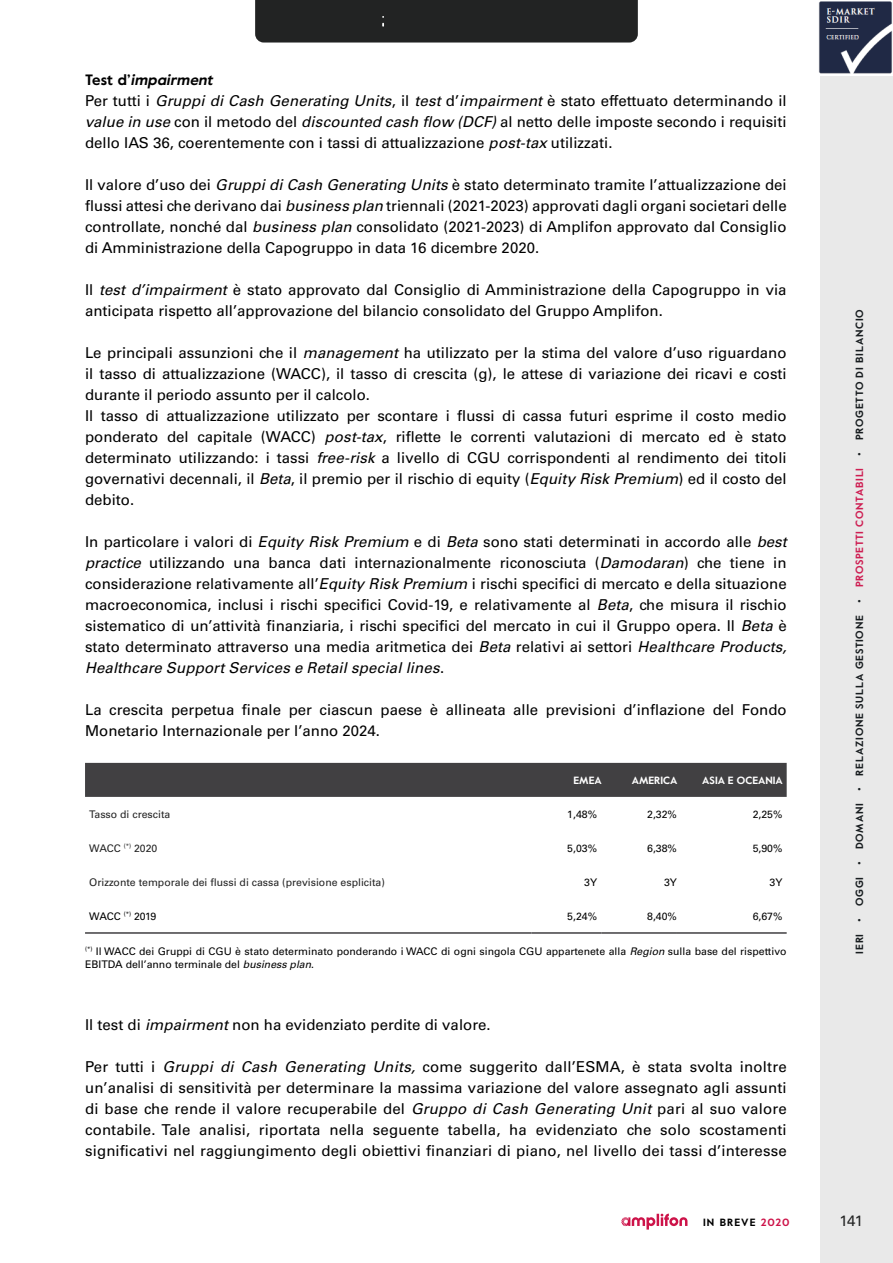
<style>
.page{position:relative;width:893px;height:1263px;background:#fff}
.page>*{position:absolute;margin:0;border:0;box-sizing:border-box;transform-origin:0 0}
.t1{font:15px/21px "Univers LT Std";color:#000;text-align:justify}
.t2{font:italic 700 15px "Value";color:#000}
.t3{font:15px "Univers LT Std";color:#222323}
.t4{font:10.5px/13.5px "Univers LT Std";color:#000}
.t5{font:10.5px "Univers LT Std";color:#222}
.t6{font:700 10.5px "Value";letter-spacing:.07em;color:#181d20}
.t7{font:700 10.5px "Value";color:#fff}
.t8{font:10.5px "Univers LT Std";letter-spacing:-.03em;color:#000}
.t9{font:700 10.5px "Value";letter-spacing:.1em;color:#000}
.s1{font-style:normal}
.s2{font-style:italic}
.s3{color:#ce1f53}
.s4{color:#cd1349}
</style>
<div class="page">
<div style="left:85px;top:763px;width:702px;height:34px;background:#414042"></div>
<hr style="left:85px;top:932px;width:446px;height:2px;background:#414042">
<hr style="left:531px;top:932px;width:70px;height:2px;background:#414042">
<hr style="left:601px;top:932px;width:76px;height:2px;background:#414042">
<hr style="left:677px;top:932px;width:110px;height:2px;background:#414042">
<svg style="left:621px;top:1213px;width:66px;height:16px"></svg>
<div style="left:821px;top:0;width:72px;height:1263px;background:#e9e9e9"></div>
<div style="left:255px;top:0;width:383px;height:43px;background:#222323"></div>
<img style="left:819px;top:0;width:74px;height:75px">
<p class="t2" style="left:85px;top:69px;width:133px"><span class="s1">Te s t d ’</span> impairment</p>
<p class="t1" style="left:85px;top:90px;width:703px">Per tutti i <span class="s2">Gruppi di Cash Generating Units</span>, il <span class="s2">test</span> d’<span class="s2">impairment</span> è stato effettuato determinando il <span class="s2">value in use</span> con il metodo del <span class="s2">discounted cash flow (DCF)</span> al netto delle imposte secondo i requisiti dello IAS 36, coerentemente con i tassi di attualizzazione <span class="s2">post-tax</span> utilizzati.</p>
<p class="t1" style="left:85px;top:174px;width:703px">Il valore d’uso dei <span class="s2">Gruppi di Cash Generating Units</span> è stato determinato tramite l’attualizzazione dei flussi attesi che derivano dai <span class="s2">business plan</span> triennali (2021-2023) approvati dagli organi societari delle controllate, nonché dal <span class="s2">business plan</span> consolidato (2021-2023) di Amplifon approvato dal Consiglio di Amministrazione della Capogruppo in data 16 dicembre 2020.</p>
<p class="t1" style="left:85px;top:279px;width:703px">Il <span class="s2">test d’impairment</span> è stato approvato dal Consiglio di Amministrazione della Capogruppo in via anticipata rispetto all’approvazione del bilancio consolidato del Gruppo Amplifon.</p>
<p class="t1" style="left:85px;top:342px;width:703px;text-align:left">Le principali assunzioni che il <span class="s2">management</span> ha utilizzato per la stima del valore d’uso riguardano il tasso di attualizzazione (WACC), il tasso di crescita (g), le attese di variazione dei ricavi e costi durante il periodo assunto per il calcolo.<br>Il tasso di attualizzazione utilizzato per scontare i flussi di cassa futuri esprime il costo medio ponderato del capitale (WACC) <span class="s2">post-tax</span>, riflette le correnti valutazioni di mercato ed è stato determinato utilizzando: i tassi <span class="s2">free-risk</span> a livello di CGU corrispondenti al rendimento dei titoli governativi decennali, il <span class="s2">Beta</span>, il premio per il rischio di equity (<span class="s2">Equity Risk Premium</span>) ed il costo del debito.</p>
<p class="t1" style="left:85px;top:531px;width:703px">In particolare i valori di <span class="s2">Equity Risk Premium</span> e di <span class="s2">Beta</span> sono stati determinati in accordo alle <span class="s2">best practice</span> utilizzando una banca dati internazionalmente riconosciuta (<span class="s2">Damodaran</span>) che tiene in considerazione relativamente all’<span class="s2">Equity Risk Premium</span> i rischi specifici di mercato e della situazione macroeconomica, inclusi i rischi specifici Covid-19, e relativamente al <span class="s2">Beta</span>, che misura il rischio sistematico di un’attività finanziaria, i rischi specifici del mercato in cui il Gruppo opera. Il <span class="s2">Beta</span> è stato determinato attraverso una media aritmetica dei <span class="s2">Beta</span> relativi ai settori <span class="s2">Healthcare Products, Healthcare Support Services e Retail special lines</span>.</p>
<p class="t1" style="left:85px;top:699px;width:703px">La crescita perpetua finale per ciascun paese è allineata alle previsioni d’inflazione del Fondo<br>Monetario Internazionale per l’anno 2024.</p>
<p class="t7" style="left:573px;top:773px;width:30px">EMEA</p>
<p class="t7" style="left:632px;top:773px;width:47px">AMERICA</p>
<p class="t7" style="left:702px;top:773px;width:82px">ASIA E OCEANIA</p>
<p class="t5" style="left:89px;top:808px;width:83px">Tasso di crescita</p>
<p class="t4" style="left:567px;top:807px;width:31px">1,48%</p>
<p class="t4" style="left:647px;top:807px;width:31px">2,32%</p>
<p class="t4" style="left:753px;top:807px;width:31px">2,25%</p>
<p class="t5" style="left:89px;top:842px;width:70px">WACC <sup>(*)</sup> 2020</p>
<p class="t4" style="left:567px;top:841px;width:31px">5,03%</p>
<p class="t4" style="left:647px;top:841px;width:31px">6,38%</p>
<p class="t4" style="left:753px;top:841px;width:31px">5,90%</p>
<p class="t5" style="left:89px;top:876px;width:297px">Orizzonte temporale dei flussi di cassa (previsione esplicita)</p>
<p class="t4" style="left:584px;top:875px;width:14px">3Y</p>
<p class="t4" style="left:664px;top:875px;width:14px">3Y</p>
<p class="t4" style="left:770px;top:875px;width:14px">3Y</p>
<p class="t8" style="left:89px;top:910px;width:68px">WACC <sup>(*)</sup> 2019</p>
<p class="t4" style="left:567px;top:909px;width:31px">5,24%</p>
<p class="t4" style="left:647px;top:909px;width:31px">8,40%</p>
<p class="t4" style="left:753px;top:909px;width:31px">6,67%</p>
<p class="t4" style="left:85px;top:944px;width:703px"><sup>(*)</sup> Il WACC dei Gruppi di CGU è stato determinato ponderando i WACC di ogni singola CGU appartenete alla <span class="s2">Region</span> sulla base del rispettivo<br>EBITDA dell’anno terminale del <span class="s2">business plan</span>.</p>
<p class="t1" style="left:85px;top:1014px;width:407px">Il test di <span class="s2">impairment</span> non ha evidenziato perdite di valore.</p>
<p class="t1" style="left:85px;top:1056px;width:703px">Per tutti i <span class="s2">Gruppi di Cash Generating Units,</span> come suggerito dall’ESMA, è stata svolta inoltre un’analisi di sensitività per determinare la massima variazione del valore assegnato agli assunti di base che rende il valore recuperabile del <span class="s2">Gruppo di Cash Generating Unit</span> pari al suo valore contabile. Tale analisi, riportata nella seguente tabella, ha evidenziato che solo scostamenti significativi nel raggiungimento degli obiettivi finanziari di piano, nel livello dei tassi d’interesse</p>
<p class="t6" style="left:852px;top:954px;width:646px;rotate:-90deg">IERI • OGGI • DOMANI • RELAZIONE SULLA GESTIONE • <span class="s3">PROSPETTI CONTABILI</span> • PROGETTO DI BILANCIO</p>
<p class="t9" style="left:703px;top:1214px;width:88px">IN BREVE <span class="s4">2020</span></p>
<p class="t3" style="left:839px;top:1211px;width:25px">141</p>
</div>
